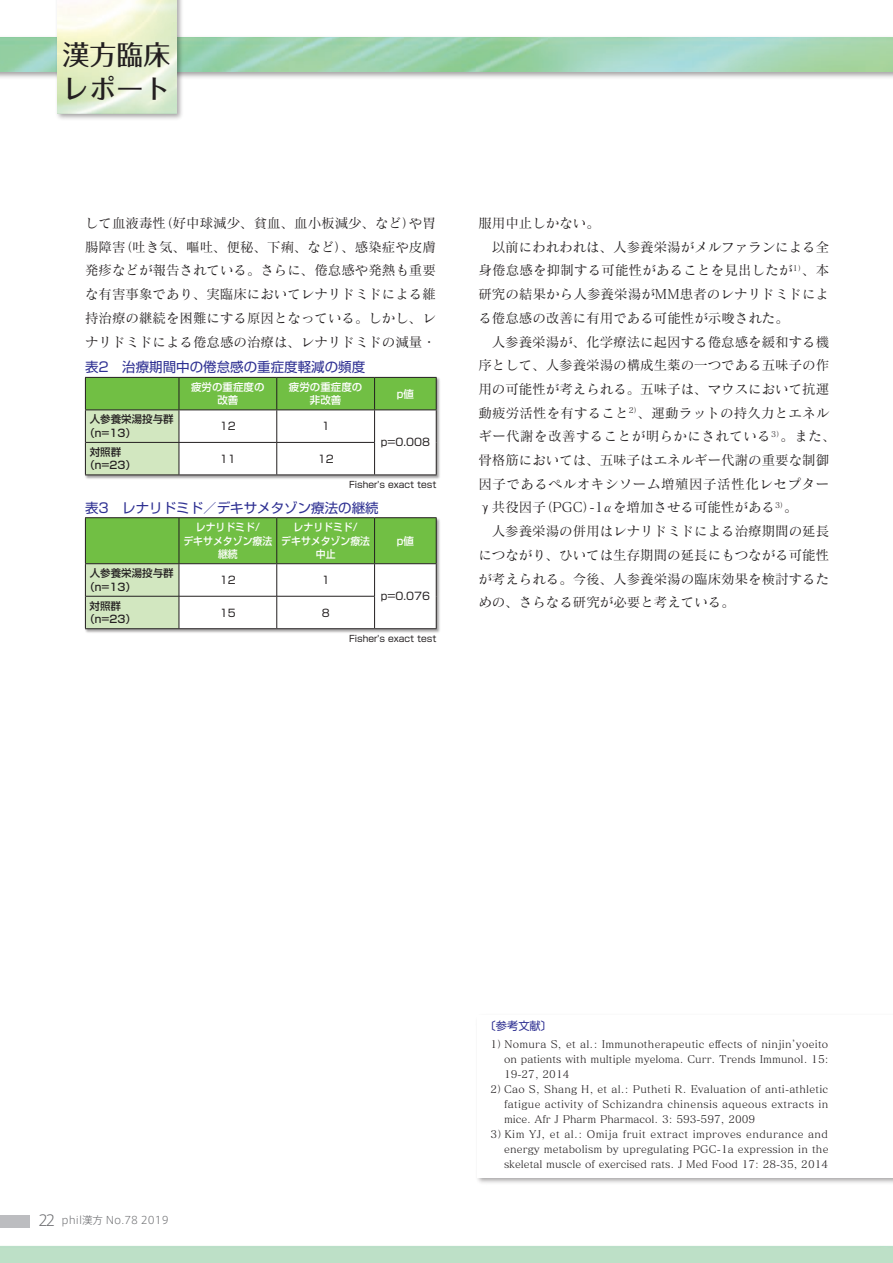
<style>
.page{position:relative;width:893px;height:1263px;background:#fff}
.page>*{position:absolute;margin:0;border:0;box-sizing:border-box;transform-origin:0 0}
.t1{font:500 27px/34.5px "Folk Pro";color:#231f20}
.t2{font:13.5px/23.7px "Matisse Pro M";color:#231f20;text-align:justify}
.t3{font:13.5px "Shin Go Pro";color:#2e3092}
.t4{font:13.5px "Matisse Pro M";letter-spacing:.035em;color:#231f20}
.t5{font:13.5px "Matisse Pro M";letter-spacing:.04em;color:#231f20}
.t6{font:11.25px "Shin Go Pro";color:#2e3092}
.t7{font:10.5px "Matisse Pro M";letter-spacing:.02em;color:#231f20}
.t8{font:10.5px "Matisse Pro M";color:#231f20}
.t9{font:10.5px "Matisse Pro M";letter-spacing:.04em;color:#231f20}
.t10{font:500 10.5px/13.5px "Shin Go Pro";color:#231f20}
.t11{font:500 10.5px/13.5px "Shin Go Pro";color:#fff;text-align:center;scale:.94 1}
.t12{font:10.5px "Shin Go Pro";color:#231f20}
.t13{font:500 10.5px/13.5px "Shin Go Pro";color:#fff;text-align:center}
.t14{font:300 10.5px "Axis Std";color:#6c6d70}
.t15{font:9px "Shin Go Pro";color:#231f20}
.s1{font-family:"Futo Min A101 Pro";font-weight:700}
.s2{font-size:15px}
</style>
<div class="page">
<img style="left:44px;top:0;width:148px;height:119px">
<img style="left:57px;top:0;width:120px;height:114px">
<div style="left:0;top:1215px;width:30px;height:13px;background:#bcbdc0"></div>
<div style="left:85px;top:377px;width:356px;height:103px;background:#231f20;opacity:.4"></div>
<svg style="left:86px;top:378px;width:350px;height:96px"></svg>
<hr style="left:276px;top:378px;width:1px;height:31px;background:#231f20">
<hr style="left:374px;top:378px;width:1px;height:31px;background:#231f20">
<hr style="left:276px;top:410px;width:1px;height:32px;background:#231f20">
<hr style="left:374px;top:410px;width:1px;height:32px;background:#231f20">
<hr style="left:276px;top:443px;width:1px;height:31px;background:#231f20">
<hr style="left:374px;top:443px;width:1px;height:31px;background:#231f20">
<hr style="left:85px;top:409px;width:94px;height:1px;background:#231f20">
<hr style="left:179px;top:409px;width:98px;height:1px;background:#231f20">
<hr style="left:277px;top:409px;width:98px;height:1px;background:#231f20">
<hr style="left:375px;top:409px;width:62px;height:1px;background:#231f20">
<hr style="left:179px;top:378px;width:1px;height:31px;background:#231f20">
<hr style="left:179px;top:410px;width:1px;height:32px;background:#231f20">
<hr style="left:179px;top:443px;width:1px;height:31px;background:#231f20">
<hr style="left:86px;top:442px;width:93px;height:1px;background:#231f20">
<hr style="left:179px;top:442px;width:98px;height:1px;background:#231f20">
<hr style="left:277px;top:442px;width:98px;height:1px;background:#231f20">
<hr style="left:85px;top:377px;width:94px;height:1px;background:#231f20">
<hr style="left:85px;top:378px;width:1px;height:31px;background:#231f20">
<hr style="left:179px;top:377px;width:98px;height:1px;background:#231f20">
<hr style="left:277px;top:377px;width:98px;height:1px;background:#231f20">
<hr style="left:375px;top:377px;width:62px;height:1px;background:#231f20">
<hr style="left:436px;top:378px;width:1px;height:31px;background:#231f20">
<hr style="left:85px;top:410px;width:1px;height:32px;background:#231f20">
<hr style="left:436px;top:410px;width:1px;height:32px;background:#231f20">
<hr style="left:436px;top:442px;width:1px;height:32px;background:#231f20">
<hr style="left:375px;top:474px;width:62px;height:1px;background:#231f20">
<hr style="left:85px;top:442px;width:1px;height:32px;background:#231f20">
<hr style="left:85px;top:474px;width:94px;height:1px;background:#231f20">
<hr style="left:179px;top:474px;width:98px;height:1px;background:#231f20">
<hr style="left:277px;top:474px;width:98px;height:1px;background:#231f20">
<div style="left:85px;top:517px;width:356px;height:116px;background:#231f20;opacity:.4"></div>
<svg style="left:86px;top:518px;width:350px;height:110px"></svg>
<hr style="left:276px;top:518px;width:1px;height:45px;background:#231f20">
<hr style="left:374px;top:518px;width:1px;height:45px;background:#231f20">
<hr style="left:276px;top:564px;width:1px;height:32px;background:#231f20">
<hr style="left:374px;top:564px;width:1px;height:32px;background:#231f20">
<hr style="left:276px;top:596px;width:1px;height:32px;background:#231f20">
<hr style="left:374px;top:596px;width:1px;height:32px;background:#231f20">
<hr style="left:85px;top:563px;width:94px;height:1px;background:#231f20">
<hr style="left:179px;top:563px;width:98px;height:1px;background:#231f20">
<hr style="left:277px;top:563px;width:98px;height:1px;background:#231f20">
<hr style="left:375px;top:563px;width:62px;height:1px;background:#231f20">
<hr style="left:179px;top:518px;width:1px;height:45px;background:#231f20">
<hr style="left:179px;top:564px;width:1px;height:32px;background:#231f20">
<hr style="left:179px;top:596px;width:1px;height:32px;background:#231f20">
<hr style="left:86px;top:596px;width:93px;height:1px;background:#231f20">
<hr style="left:179px;top:596px;width:98px;height:1px;background:#231f20">
<hr style="left:277px;top:596px;width:98px;height:1px;background:#231f20">
<hr style="left:85px;top:517px;width:94px;height:1px;background:#231f20">
<hr style="left:85px;top:518px;width:1px;height:45px;background:#231f20">
<hr style="left:179px;top:517px;width:98px;height:1px;background:#231f20">
<hr style="left:277px;top:517px;width:98px;height:1px;background:#231f20">
<hr style="left:375px;top:517px;width:62px;height:1px;background:#231f20">
<hr style="left:436px;top:518px;width:1px;height:45px;background:#231f20">
<hr style="left:85px;top:564px;width:1px;height:32px;background:#231f20">
<hr style="left:436px;top:564px;width:1px;height:32px;background:#231f20">
<hr style="left:436px;top:596px;width:1px;height:32px;background:#231f20">
<hr style="left:375px;top:628px;width:62px;height:1px;background:#231f20">
<hr style="left:85px;top:596px;width:1px;height:32px;background:#231f20">
<hr style="left:85px;top:628px;width:94px;height:1px;background:#231f20">
<hr style="left:179px;top:628px;width:98px;height:1px;background:#231f20">
<hr style="left:277px;top:628px;width:98px;height:1px;background:#231f20">
<h1 class="t1" style="left:63px;top:33px;width:109px">漢方臨床レポート</h1>
<p class="t2" style="left:85px;top:211px;width:352px">して血液毒性（好中球減少、貧血、血小板減少、など）や胃腸障害（吐き気、嘔吐、便秘、下痢、など）、感染症や皮膚発疹などが報告されている。さらに、倦怠感や発熱も重要な有害事象であり、実臨床においてレナリドミドによる維持治療の継続を困難にする原因となっている。しかし、レナリドミドによる倦怠感の治療は、レナリドミドの減量・</p>
<p class="t2" style="left:478px;top:211px;width:123px">服用中止しかない。</p>
<p class="t2" style="left:492px;top:235px;width:339px">以前にわれわれは、人参養栄湯がメルファランによる全</p>
<p class="t2" style="left:478px;top:258px;width:352px">身倦怠感を抑制する可能性があることを見出したが<sup>1）</sup>、本</p>
<p class="t2" style="left:478px;top:282px;width:352px">研究の結果から人参養栄湯がMM患者のレナリドミドによ</p>
<p class="t2" style="left:478px;top:306px;width:312px">る倦怠感の改善に有用である可能性が示唆された。</p>
<p class="t2" style="left:492px;top:329px;width:339px">人参養栄湯が、化学療法に起因する倦怠感を緩和する機</p>
<p class="t2" style="left:478px;top:353px;width:352px">序として、人参養栄湯の構成生薬の一つである五味子の作</p>
<p class="t2" style="left:478px;top:377px;width:352px">用の可能性が考えられる。五味子は、マウスにおいて抗運</p>
<p class="t2" style="left:478px;top:400px;width:352px">動疲労活性を有すること<sup>2）</sup>、運動ラットの持久力とエネル</p>
<p class="t4" style="left:478px;top:428px;width:359px">ギー代謝を改善することが明らかにされている<sup>3）</sup>。また、</p>
<p class="t2" style="left:478px;top:448px;width:352px">骨格筋においては、五味子はエネルギー代謝の重要な制御</p>
<p class="t5" style="left:478px;top:475px;width:352px">因子であるペルオキシソーム増殖因子活性化レセプター</p>
<p class="t2" style="left:478px;top:495px;width:321px">γ共役因子（PGC）-1<span class="s1">α</span>を増加させる可能性がある<sup>3）</sup>。</p>
<p class="t2" style="left:492px;top:519px;width:339px">人参養栄湯の併用はレナリドミドによる治療期間の延長</p>
<p class="t2" style="left:478px;top:543px;width:352px">につながり、ひいては生存期間の延長にもつながる可能性</p>
<p class="t2" style="left:478px;top:566px;width:352px">が考えられる。今後、人参養栄湯の臨床効果を検討するた</p>
<p class="t2" style="left:478px;top:590px;width:258px">めの、さらなる研究が必要と考えている。</p>
<p class="t3" style="left:85px;top:356px;width:282px">表2　治療期間中の倦怠感の重症度軽減の頻度</p>
<p class="t13" style="left:191px;top:379px;width:75px">疲労の重症度の改善</p>
<p class="t13" style="left:289px;top:379px;width:75px">疲労の重症度の非改善</p>
<p class="t13" style="left:397px;top:386px;width:19px">p値</p>
<p class="t10" style="left:84px;top:411px;width:91px;text-indent:5px">人参養栄湯投与群（n=13）</p>
<p class="t12" style="left:220px;top:417px;width:17px">12</p>
<p class="t12" style="left:322px;top:417px;width:9px">1</p>
<p class="t12" style="left:381px;top:434px;width:51px">p=0.008</p>
<p class="t10" style="left:84px;top:444px;width:53px;text-indent:5px">対照群（n=23）</p>
<p class="t12" style="left:220px;top:450px;width:17px">11</p>
<p class="t12" style="left:318px;top:450px;width:17px">12</p>
<p class="t15" style="left:349px;top:477px;width:89px">Fisher's exact test</p>
<p class="t3" style="left:85px;top:496px;width:295px">表3　レナリドミド／デキサメタゾン療法の継続</p>
<p class="t11" style="left:183px;top:519px;width:96px">レナリドミド/<br>デキサメタゾン療法継続</p>
<p class="t11" style="left:281px;top:519px;width:96px">レナリドミド/<br>デキサメタゾン療法中止</p>
<p class="t13" style="left:397px;top:533px;width:19px">p値</p>
<p class="t10" style="left:84px;top:565px;width:91px;text-indent:5px">人参養栄湯投与群（n=13）</p>
<p class="t12" style="left:220px;top:571px;width:17px">12</p>
<p class="t12" style="left:322px;top:571px;width:9px">1</p>
<p class="t12" style="left:381px;top:588px;width:51px">p=0.076</p>
<p class="t10" style="left:84px;top:598px;width:53px;text-indent:5px">対照群（n=23）</p>
<p class="t12" style="left:220px;top:604px;width:17px">15</p>
<p class="t12" style="left:322px;top:604px;width:9px">8</p>
<p class="t14" style="left:38px;top:1213px;width:132px"><span class="s2">22</span> phil漢方 No.78 2019</p>
<p class="t15" style="left:349px;top:631px;width:89px">Fisher's exact test</p>
<p class="t6" style="left:485px;top:1016px;width:69px">〔参考文献〕</p>
<p class="t7" style="left:491px;top:1038px;width:339px">1）Nomura S, et al.: Immunotherapeutic effects of ninjin’yoeito</p>
<p class="t7" style="left:504px;top:1053px;width:326px">on patients with multiple myeloma. Curr. Trends Immunol. 15:</p>
<p class="t7" style="left:504px;top:1068px;width:67px">19-27, 2014</p>
<p class="t7" style="left:491px;top:1083px;width:339px">2）Cao S, Shang H, et al.: Putheti R. Evaluation of anti-athletic</p>
<p class="t7" style="left:504px;top:1098px;width:326px">fatigue activity of Schizandra chinensis aqueous extracts in</p>
<p class="t8" style="left:504px;top:1113px;width:253px">mice. Afr J Pharm Pharmacol. 3: 593-597, 2009</p>
<p class="t9" style="left:491px;top:1128px;width:339px">3）Kim YJ, et al.: Omija fruit extract improves endurance and</p>
<p class="t7" style="left:504px;top:1143px;width:326px">energy metabolism by upregulating PGC-1a expression in the</p>
<p class="t8" style="left:504px;top:1158px;width:326px">skeletal muscle of exercised rats. J Med Food 17: 28-35, 2014</p>
</div>
